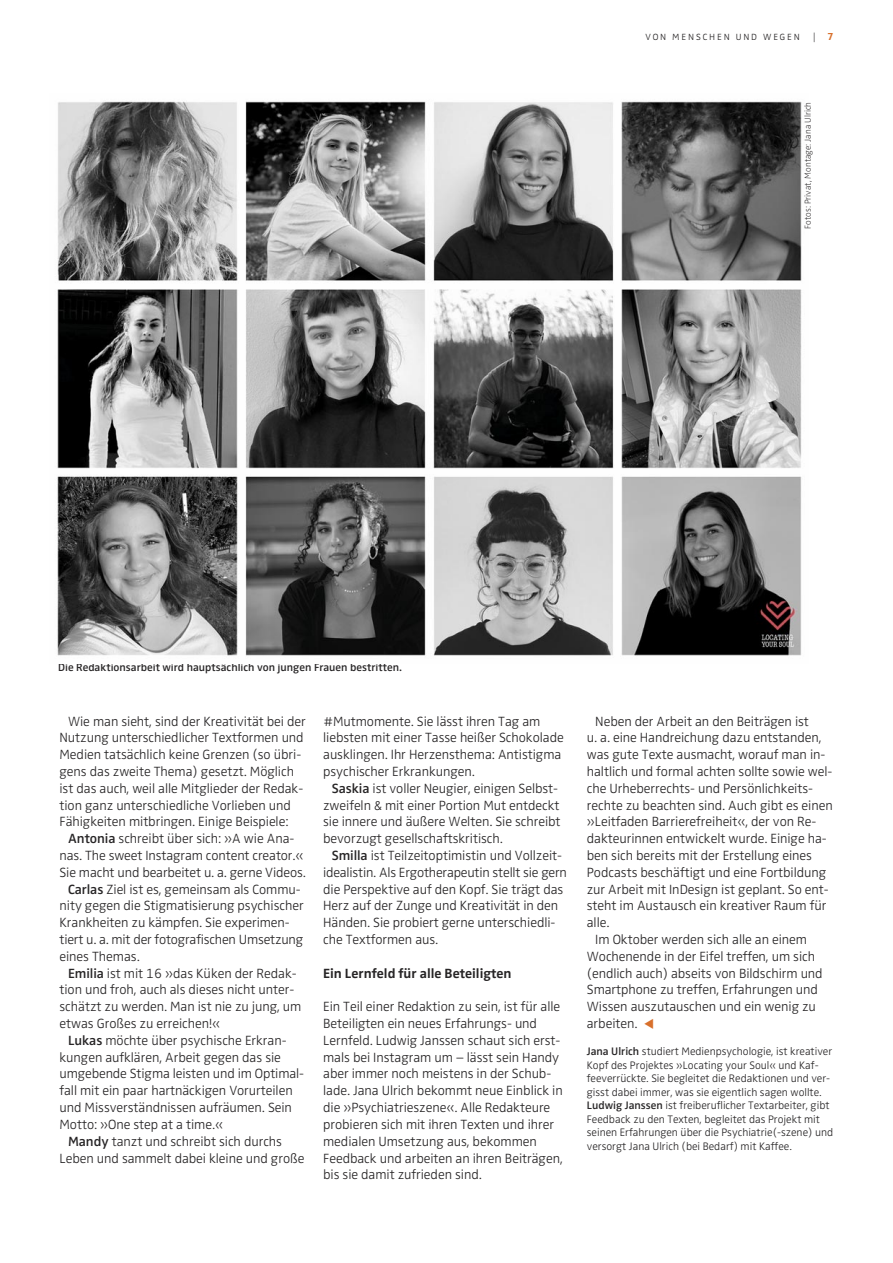
<style>
.page{position:relative;width:893px;height:1263px;background:#fff}
.page>*{position:absolute;margin:0;border:0;box-sizing:border-box;transform-origin:0 0}
.t1{font:13.8px/16.8px "Zwo w 2";letter-spacing:-.005em;color:#272526}
.t2{font:13.8px "Zwo w 6";color:#272526}
.t3{font:12px "Zwo w 1 SC";letter-spacing:.1em;color:#272526}
.t4{font:11.25px/13.5px "Zwo w 2";color:#272526}
.t5{font:11.25px "Zwo w 5";color:#272526}
.t6{font:9px "Zwo w 1";color:#272526}
.s1{font-family:"Zwo w 1";font-size:10.5px}
.s2{font-family:"Zwo w 6";font-size:10.5px;color:#d8702c}
.s3{font-family:"Zwo w 5"}
.s4{font-family:"Zwo w 6 SC Exp";color:#d8702c}
</style>
<div class="page">
<img style="left:57px;top:101px;width:745px;height:555px">
<p class="t3" style="left:645px;top:29px;width:190px">von menschen und wegen <span class="s1">|</span> <span class="s2">7</span></p>
<p class="t6" style="left:804px;top:229px;width:128px;rotate:-90deg">Fotos: Privat, Montage: Jana Ulrich</p>
<p class="t5" style="left:58px;top:663px;width:345px">Die Redaktionsarbeit wird hauptsächlich von jungen Frauen bestritten.</p>
<p class="t1" style="left:60px;top:714px;width:248px;text-indent:9px">Wie man sieht, sind der Kreativität bei der Nutzung unterschiedlicher Textformen und Medien tatsächlich keine Grenzen (so übri&shy;gens das zweite Thema) gesetzt. Möglich ist das auch, weil alle Mitglieder der Redak&shy;tion ganz unterschiedliche Vorlieben und Fähigkeiten mitbringen. Einige Beispiele:</p>
<p class="t1" style="left:68px;top:831px;width:228px"><span class="s3">Antonia</span> schreibt über sich: »A wie Ana-</p>
<p class="t1" style="left:60px;top:848px;width:245px">nas. The sweet Instagram content creator.«</p>
<p class="t1" style="left:60px;top:865px;width:248px">Sie macht und bearbeitet u. a. gerne Videos.</p>
<p class="t1" style="left:68px;top:882px;width:234px"><span class="s3">Carlas</span> Ziel ist es, gemeinsam als Commu-</p>
<p class="t1" style="left:60px;top:899px;width:246px">nity gegen die Stigmatisierung psychischer</p>
<p class="t1" style="left:60px;top:915px;width:232px">Krankheiten zu kämpfen. Sie experimen-</p>
<p class="t1" style="left:60px;top:932px;width:245px">tiert u. a. mit der fotografischen Umsetzung</p>
<p class="t1" style="left:60px;top:949px;width:82px">eines Themas.</p>
<p class="t1" style="left:68px;top:966px;width:230px"><span class="s3">Emilia</span> ist mit 16 »das Küken der Redak-</p>
<p class="t1" style="left:60px;top:983px;width:236px">tion und froh, auch als dieses nicht unter-</p>
<p class="t1" style="left:60px;top:999px;width:243px">schätzt zu werden. Man ist nie zu jung, um</p>
<p class="t1" style="left:60px;top:1016px;width:162px">etwas Großes zu erreichen!«</p>
<p class="t1" style="left:68px;top:1033px;width:220px"><span class="s3">Lukas</span> möchte über psychische Erkran-</p>
<p class="t1" style="left:60px;top:1050px;width:223px">kungen aufklären, Arbeit gegen das sie</p>
<p class="t1" style="left:60px;top:1067px;width:246px">umgebende Stigma leisten und im Optimal -</p>
<p class="t1" style="left:60px;top:1083px;width:235px">fall mit ein paar hartnäckigen Vorurteilen</p>
<p class="t1" style="left:60px;top:1100px;width:234px">und Missverständnissen aufräumen. Sein</p>
<p class="t1" style="left:60px;top:1117px;width:165px">Motto: »One step at a time.«</p>
<p class="t1" style="left:68px;top:1134px;width:216px"><span class="s3">Mandy</span> tanzt und schreibt sich durchs</p>
<p class="t1" style="left:60px;top:1151px;width:246px">Leben und sammelt dabei kleine und große</p>
<p class="t1" style="left:323px;top:714px;width:242px">#Mutmomente. Sie lässt ihren Tag am liebsten mit einer Tasse heißer Schokolade ausklingen. Ihr Herzensthema: Antistigma psychischer Erkrankungen.</p>
<p class="t1" style="left:323px;top:781px;width:239px;text-indent:9px"><span class="s3">Saskia</span> ist voller Neugier, einigen Selbst&shy;zweifeln &amp; mit einer Portion Mut entdeckt sie innere und äußere Welten. Sie schreibt bevorzugt gesellschaftskritisch.</p>
<p class="t1" style="left:323px;top:848px;width:245px;text-indent:9px"><span class="s3">Smilla</span> ist Teilzeitoptimistin und Vollzeit&shy;idealistin. Als Ergotherapeutin stellt sie gern die Perspektive auf den Kopf. Sie trägt das Herz auf der Zunge und Kreativität in den Händen. Sie probiert gerne unterschiedli&shy;che Textformen aus.</p>
<p class="t2" style="left:323px;top:968px;width:190px">Ein Lernfeld für alle Beteiligten</p>
<p class="t1" style="left:323px;top:999px;width:241px">Ein Teil einer Redaktion zu sein, ist für alle Beteiligten ein neues Erfahrungs- und Lernfeld. Ludwig Janssen schaut sich erst&shy;mals bei Instagram um – lässt sein Handy aber immer noch meistens in der Schub&shy;lade. Jana Ulrich bekommt neue Einblick in die »Psychiatrieszene«. Alle Redakteure probieren sich mit ihren Texten und ihrer medialen Umsetzung aus, bekommen Feedback und arbeiten an ihren Beiträgen, bis sie damit zufrieden sind.</p>
<p class="t1" style="left:595px;top:714px;width:215px">Neben der Arbeit an den Beiträgen ist</p>
<p class="t1" style="left:587px;top:731px;width:236px">u. a. eine Handreichung dazu entstanden,</p>
<p class="t1" style="left:587px;top:747px;width:240px">was gute Texte ausmacht, worauf man in-</p>
<p class="t1" style="left:587px;top:764px;width:247px">haltlich und formal achten sollte sowie wel-</p>
<p class="t1" style="left:587px;top:781px;width:228px">che Urheberrechts- und Persönlichkeits-</p>
<p class="t1" style="left:587px;top:798px;width:247px">rechte zu beachten sind. Auch gibt es einen</p>
<p class="t1" style="left:587px;top:815px;width:231px">»Leitfaden Barrierefreiheit«, der von Re-</p>
<p class="t1" style="left:587px;top:831px;width:242px">dakteurinnen entwickelt wurde. Einige ha-</p>
<p class="t1" style="left:587px;top:848px;width:227px">ben sich bereits mit der Erstellung eines</p>
<p class="t1" style="left:587px;top:865px;width:241px">Podcasts beschäftigt und eine Fortbildung</p>
<p class="t1" style="left:587px;top:882px;width:244px">zur Arbeit mit InDesign ist geplant. So ent-</p>
<p class="t1" style="left:587px;top:899px;width:241px">steht im Austausch ein kreativer Raum für</p>
<p class="t1" style="left:587px;top:915px;width:24px">alle.</p>
<p class="t1" style="left:595px;top:932px;width:213px">Im Oktober werden sich alle an einem</p>
<p class="t1" style="left:587px;top:949px;width:230px">Wochenende in der Eifel treffen, um sich</p>
<p class="t1" style="left:587px;top:966px;width:237px">(endlich auch) abseits von Bildschirm und</p>
<p class="t1" style="left:587px;top:983px;width:233px">Smartphone zu treffen, Erfahrungen und</p>
<p class="t1" style="left:587px;top:999px;width:231px">Wissen auszutauschen und ein wenig zu</p>
<p class="t1" style="left:587px;top:1016px;width:69px">arbeiten. <span class="s4">o</span></p>
<p class="t4" style="left:587px;top:1045px;width:248px"><span class="s3">Jana Ulrich</span> studiert Medienpsychologie, ist kreativer Kopf des Projektes »Locating your Soul« und Kaf&shy;feeverrückte. Sie begleitet die Redaktionen und ver&shy;gisst dabei immer, was sie eigentlich sagen wollte.<br><span class="s3">Ludwig Janssen</span> ist freiberuflicher Textarbeiter, gibt Feedback zu den Texten, begleitet das Projekt mit seinen Erfahrungen über die Psychiatrie(-szene) und versorgt Jana Ulrich (bei Bedarf) mit Kaffee.</p>
</div>
